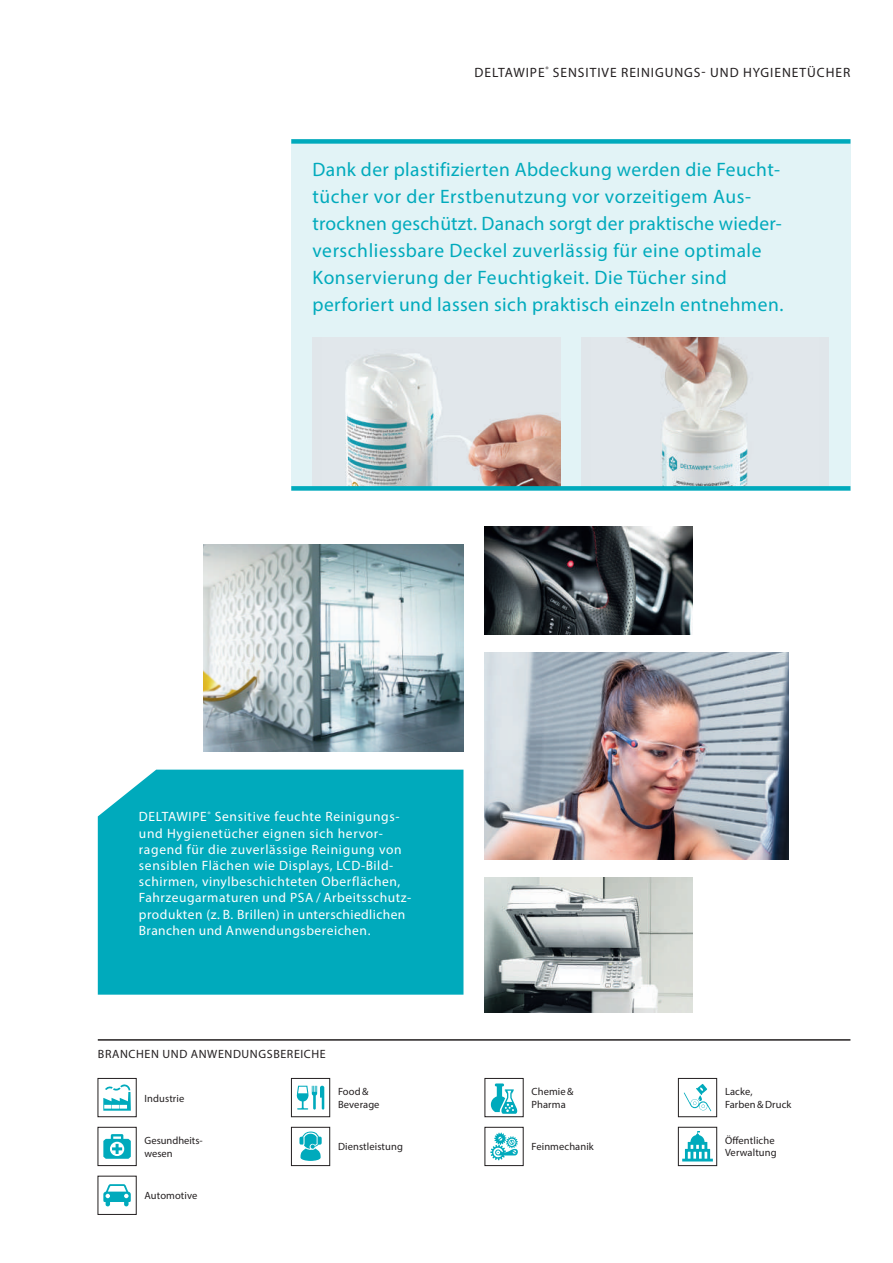
<style>
.page{position:relative;width:893px;height:1263px;background:#fff}
.page>*{position:absolute;margin:0;border:0;box-sizing:border-box;transform-origin:0 0}
.t1{font:19.5px/27px "Myriad Pro";letter-spacing:.02em;color:#00aabc}
.t2{font:13.5px/16.2px "Myriad Pro";letter-spacing:.04em;color:#fff}
.t3{font:13.5px "Myriad Pro";letter-spacing:.07em;color:#231f20}
.t4{font:12px "Myriad Pro";letter-spacing:.05em;color:#231f20}
.t5{font:10.5px/13.5px "Myriad Pro";letter-spacing:.01em;color:#231f20}
</style>
<div class="page">
<div style="left:291px;top:140px;width:559px;height:351px;background:#e2f3f6"></div>
<div style="left:313px;top:338px;width:247px;height:150px;background:#e0e6ea"></div>
<img style="left:345px;top:353px;width:215px;height:133px">
<div style="left:581px;top:338px;width:248px;height:150px;background:#e0e6ea"></div>
<img style="left:628px;top:338px;width:120px;height:148px">
<img style="left:485px;top:653px;width:303px;height:207px">
<img style="left:203px;top:545px;width:260px;height:207px">
<div style="left:98px;top:770px;width:365px;height:225px;background:#00aabc"></div>
<img style="left:485px;top:878px;width:207px;height:135px">
<img style="left:485px;top:527px;width:207px;height:108px">
<div style="left:291px;top:486px;width:559px;height:5px;background:#00aabc"></div>
<div style="left:291px;top:139px;width:559px;height:5px;background:#00aabc"></div>
<svg style="left:103px;top:1084px;width:28px;height:27px"></svg>
<div style="left:98px;top:1078px;width:38px;height:39px;border:1px solid #231f20"></div>
<svg style="left:297px;top:1086px;width:27px;height:23px"></svg>
<div style="left:291px;top:1078px;width:39px;height:39px;border:1px solid #231f20"></div>
<svg style="left:491px;top:1083px;width:26px;height:31px"></svg>
<div style="left:485px;top:1078px;width:38px;height:39px;border:1px solid #231f20"></div>
<svg style="left:684px;top:1084px;width:27px;height:27px"></svg>
<div style="left:678px;top:1078px;width:39px;height:39px;border:1px solid #231f20"></div>
<svg style="left:103px;top:1134px;width:28px;height:25px"></svg>
<div style="left:98px;top:1127px;width:38px;height:39px;border:1px solid #231f20"></div>
<svg style="left:299px;top:1131px;width:23px;height:30px"></svg>
<div style="left:291px;top:1127px;width:39px;height:39px;border:1px solid #231f20"></div>
<svg style="left:490px;top:1133px;width:28px;height:27px"></svg>
<div style="left:485px;top:1127px;width:38px;height:39px;border:1px solid #231f20"></div>
<svg style="left:682px;top:1131px;width:31px;height:30px"></svg>
<div style="left:678px;top:1127px;width:39px;height:39px;border:1px solid #231f20"></div>
<svg style="left:103px;top:1184px;width:28px;height:22px"></svg>
<hr style="left:98px;top:1039px;width:752px;height:2px;background:#231f20">
<p class="t3" style="left:475px;top:64px;width:377px">DELTAWIPE<sup>®</sup> SENSITIVE REINIGUNGS- UND HYGIENETÜCHER</p>
<p class="t1" style="left:313px;top:155px;width:473px">Dank der plastifizierten Abdeckung werden die Feucht&shy;tücher vor der Erstbenutzung vor vorzeitigem Aus&shy;trocknen geschützt. Danach sorgt der praktische wieder&shy;verschliessbare Deckel zuverlässig für eine optimale Konservierung der Feuchtigkeit. Die Tücher sind perforiert und lassen sich praktisch einzeln entnehmen.</p>
<p class="t2" style="left:139px;top:808px;width:274px">DELTAWIPE<sup>®</sup> Sensitive feuchte Reinigungs&shy;und Hygienetücher eignen sich hervor&shy;ragend für die zuverlässige Reinigung von sensiblen Flächen wie Displays, LCD-Bild&shy;schirmen, vinylbeschichteten Oberflächen, Fahrzeugarmaturen und PSA / Arbeitsschutz&shy;produkten (z. B. Brillen) in unterschiedlichen Branchen und Anwendungsbereichen.</p>
<p class="t4" style="left:98px;top:1046px;width:229px">BRANCHEN UND ANWENDUNGSBEREICHE</p>
<p class="t5" style="left:145px;top:1091px;width:41px">Industrie</p>
<p class="t5" style="left:338px;top:1084px;width:43px">Food&amp;<br>Beverage</p>
<p class="t5" style="left:531px;top:1084px;width:44px">Chemie&amp;<br>Pharma</p>
<p class="t5" style="left:725px;top:1084px;width:68px">Lacke,<br>Farben&amp;Druck</p>
<p class="t5" style="left:145px;top:1133px;width:60px">Gesundheits&shy;wesen</p>
<p class="t5" style="left:338px;top:1140px;width:66px">Dienstleistung</p>
<p class="t5" style="left:531px;top:1140px;width:64px">Feinmechanik</p>
<p class="t5" style="left:725px;top:1135px;width:53px;line-height:12px">Öffentliche<br>Verwaltung</p>
<p class="t5" style="left:145px;top:1189px;width:54px">Automotive</p>
</div>
